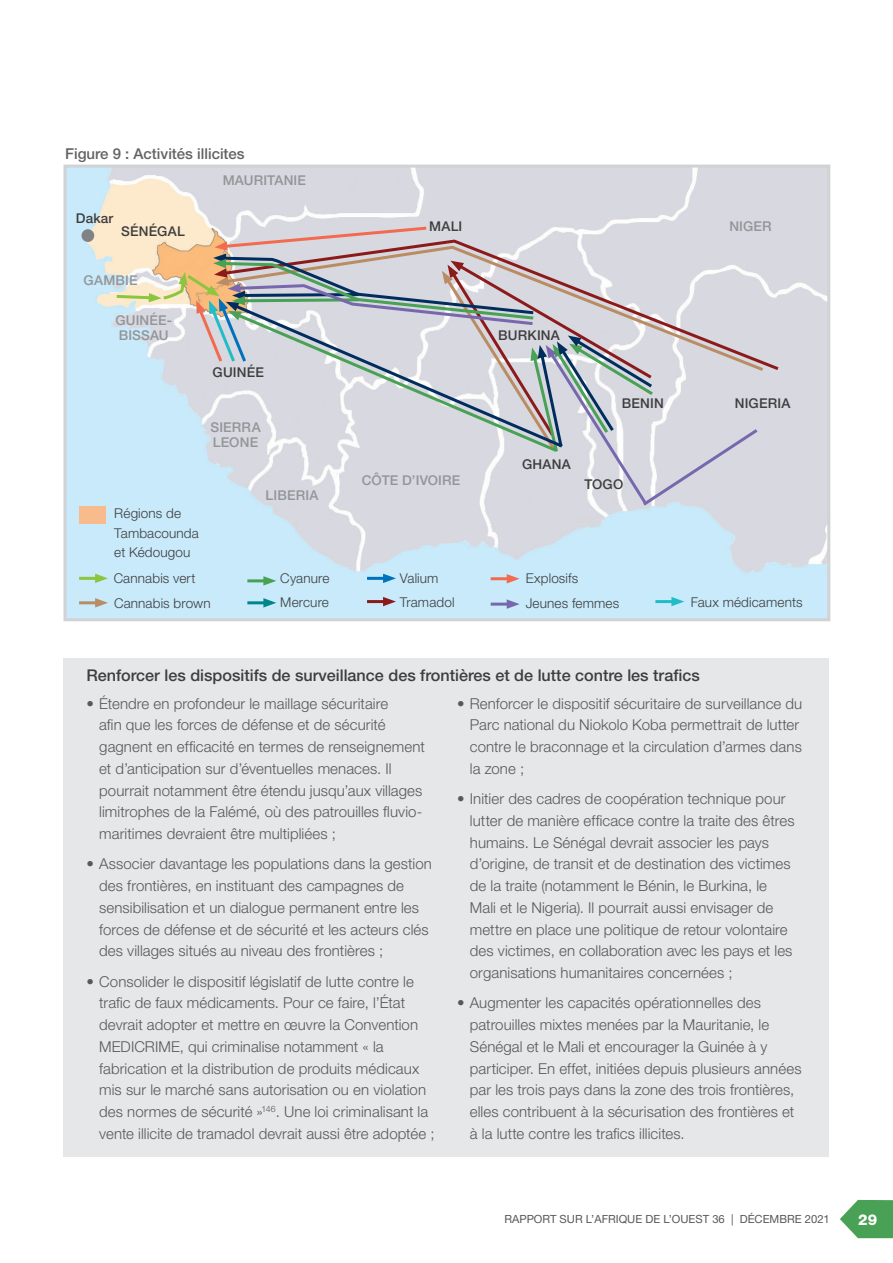
<style>
.page{position:relative;width:893px;height:1263px;background:#fff}
.page>*{position:absolute;margin:0;border:0;box-sizing:border-box;transform-origin:0 0}
.SUBHEAD_LEVEL_2{font:500 16.2px "Helvetica Neue LT Std";color:#3e3e3f}
.BODY_BULLETS{font:300 15px/21.8px "Helvetica Neue LT Std";letter-spacing:.005em;color:#57585a}
.Figure_title{font:500 15px "Helvetica Neue LT Std";color:#636366}
.t1{font:800 15px "Helvetica Neue LT Std";color:#fff}
.BODY{font:300 13.5px/19.5px "Helvetica Neue LT Std";letter-spacing:.01em;color:#3e3e3f}
.BODY-2{font:500 13.5px "Helvetica Neue LT Std";letter-spacing:.01em;color:#939598}
.BODY-3{font:500 13.5px "Helvetica Neue LT Std";letter-spacing:.015em;color:#3e3e3f}
.t2{font:11.25px "Helvetica Neue LT Std";color:#57585a}
</style>
<div class="page">
<svg style="left:840px;top:1200px;width:53px;height:38px"></svg>
<img style="left:67px;top:169px;width:759px;height:448px">
<div style="left:63px;top:165px;width:767px;height:456px;border:3px solid #d1d2d4"></div>
<div style="left:81px;top:229px;width:13px;height:13px;background:#808285;border-radius:50%"></div>
<div style="left:79px;top:506px;width:27px;height:17px;background:#f8bb8c"></div>
<hr style="left:491px;top:577px;width:19px;height:3px;background:#f26b4f">
<svg style="left:507px;top:574px;width:13px;height:9px"></svg>
<hr style="left:367px;top:577px;width:20px;height:3px;background:#0072bc">
<svg style="left:383px;top:574px;width:13px;height:9px"></svg>
<hr style="left:79px;top:577px;width:20px;height:3px;background:#8bc63e">
<svg style="left:95px;top:574px;width:13px;height:9px"></svg>
<hr style="left:491px;top:603px;width:19px;height:3px;background:#7768ae">
<svg style="left:507px;top:599px;width:13px;height:10px"></svg>
<hr style="left:655px;top:600px;width:20px;height:3px;background:#21bdc6">
<svg style="left:671px;top:597px;width:13px;height:9px"></svg>
<hr style="left:367px;top:600px;width:20px;height:3px;background:#8b1b1a">
<svg style="left:383px;top:597px;width:13px;height:9px"></svg>
<hr style="left:79px;top:601px;width:20px;height:3px;background:#b98c64">
<svg style="left:95px;top:598px;width:13px;height:9px"></svg>
<hr style="left:247px;top:601px;width:20px;height:3px;background:#008689">
<svg style="left:263px;top:598px;width:13px;height:9px"></svg>
<hr style="left:247px;top:579px;width:20px;height:3px;background:#48a154">
<svg style="left:263px;top:576px;width:13px;height:10px"></svg>
<svg style="left:761px;top:238px;width:21px;height:135px;background:#d8d5dd"></svg>
<svg style="left:114px;top:225px;width:647px;height:283px;background:#cfd1d5"></svg>
<div style="left:64px;top:658px;width:765px;height:498px;background:#e6e7e9"></div>
<p class="Figure_title" style="left:65px;top:145px;width:181px">Figure 9 : Activités illicites</p>
<p class="BODY-3" style="left:76px;top:210px;width:39px">Dakar</p>
<p class="BODY-3" style="left:121px;top:223px;width:65px">SÉNÉGAL</p>
<p class="BODY-2" style="left:84px;top:272px;width:55px">GAMBIE</p>
<p class="BODY-2" style="left:115px;top:312px;width:58px">GUINÉE-</p>
<p class="BODY-2" style="left:119px;top:327px;width:51px">BISSAU</p>
<p class="BODY-2" style="left:223px;top:172px;width:85px">MAURITANIE</p>
<p class="BODY-3" style="left:213px;top:364px;width:53px">GUINÉE</p>
<p class="BODY-2" style="left:210px;top:419px;width:52px">SIERRA</p>
<p class="BODY-2" style="left:213px;top:434px;width:47px">LEONE</p>
<p class="BODY-2" style="left:266px;top:487px;width:54px">LIBERIA</p>
<p class="BODY-3" style="left:429px;top:218px;width:35px">MALI</p>
<p class="BODY-2" style="left:729px;top:218px;width:44px">NIGER</p>
<p class="BODY-2" style="left:362px;top:473px;width:100px">CÔTE D’IVOIRE</p>
<p class="BODY-3" style="left:498px;top:327px;width:63px">BURKINA</p>
<p class="BODY-3" style="left:622px;top:395px;width:43px">BENIN</p>
<p class="BODY-3" style="left:522px;top:456px;width:50px">GHANA</p>
<p class="BODY-3" style="left:584px;top:476px;width:40px">TOGO</p>
<p class="BODY-3" style="left:735px;top:395px;width:57px">NIGERIA</p>
<p class="BODY" style="left:114px;top:503px;width:86px">Régions de<br>Tambacounda</p>
<p class="BODY" style="left:114px;top:542px;width:78px">et Kédougou</p>
<p class="BODY" style="left:114px;top:568px;width:83px">Cannabis vert</p>
<p class="BODY" style="left:400px;top:568px;width:40px">Valium</p>
<p class="BODY" style="left:526px;top:568px;width:54px">Explosifs</p>
<p class="BODY" style="left:114px;top:593px;width:98px">Cannabis brown</p>
<p class="BODY" style="left:280px;top:592px;width:50px">Mercure</p>
<p class="BODY" style="left:400px;top:592px;width:56px">Tramadol</p>
<p class="BODY" style="left:526px;top:593px;width:95px">Jeunes femmes</p>
<p class="BODY" style="left:691px;top:592px;width:113px">Faux médicaments</p>
<p class="BODY" style="left:280px;top:568px;width:51px">Cyanure</p>
<p class="SUBHEAD_LEVEL_2" style="left:86px;top:666px;width:615px">Renforcer les dispositifs de surveillance des frontières et de lutte contre les trafics</p>
<p class="BODY_BULLETS" style="left:470px;top:692px;width:334px;text-indent:-13px">• Renforcer le dispositif sécuritaire de surveillance du Parc national du Niokolo Koba permettrait de lutter contre le braconnage et la circulation d’armes dans la zone ;</p>
<p class="BODY_BULLETS" style="left:470px;top:787px;width:326px;text-indent:-13px">• Initier des cadres de coopération technique pour lutter de manière efficace contre la traite des êtres humains. Le Sénégal devrait associer les pays d’origine, de transit et de destination des victimes de la traite (notamment le Bénin, le Burkina, le Mali et le Nigeria). Il pourrait aussi envisager de mettre en place une politique de retour volontaire des victimes, en collaboration avec les pays et les organisations humanitaires concernées ;</p>
<p class="BODY_BULLETS" style="left:470px;top:992px;width:333px;text-indent:-13px">• Augmenter les capacités opérationnelles des patrouilles mixtes menées par la Mauritanie, le Sénégal et le Mali et encourager la Guinée à y participer. En effet, initiées depuis plusieurs années par les trois pays dans la zone des trois frontières, elles contribuent à la sécurisation des frontières et à la lutte contre les trafics illicites.</p>
<p class="BODY_BULLETS" style="left:99px;top:692px;width:327px;text-indent:-13px">• Étendre en profondeur le maillage sécuritaire<br>afin que les forces de défense et de sécurité gagnent en efficacité en termes de renseignement et d’anticipation sur d’éventuelles menaces. Il pourrait notamment être étendu jusqu’aux villages limitrophes de la Falémé, où des patrouilles fluvio&shy;maritimes devraient être multipliées ;</p>
<p class="BODY_BULLETS" style="left:99px;top:853px;width:334px;text-indent:-13px">• Associer davantage les populations dans la gestion des frontières, en instituant des campagnes de sensibilisation et un dialogue permanent entre les forces de défense et de sécurité et les acteurs clés des villages situés au niveau des frontières ;</p>
<p class="BODY_BULLETS" style="left:99px;top:970px;width:337px;text-indent:-13px">• Consolider le dispositif législatif de lutte contre le trafic de faux médicaments. Pour ce faire, l’État devrait adopter et mettre en œuvre la Convention MEDICRIME, qui criminalise notamment « la fabrication et la distribution de produits médicaux mis sur le marché sans autorisation ou en violation des normes de sécurité »<sup>146</sup>. Une loi criminalisant la vente illicite de tramadol devrait aussi être adoptée ;</p>
<p class="t2" style="left:504px;top:1212px;width:327px">RAPPORT SUR L’AFRIQUE DE L’OUEST 36 | DÉCEMBRE 2021</p>
<p class="t1" style="left:858px;top:1210px;width:21px">29</p>
</div>
